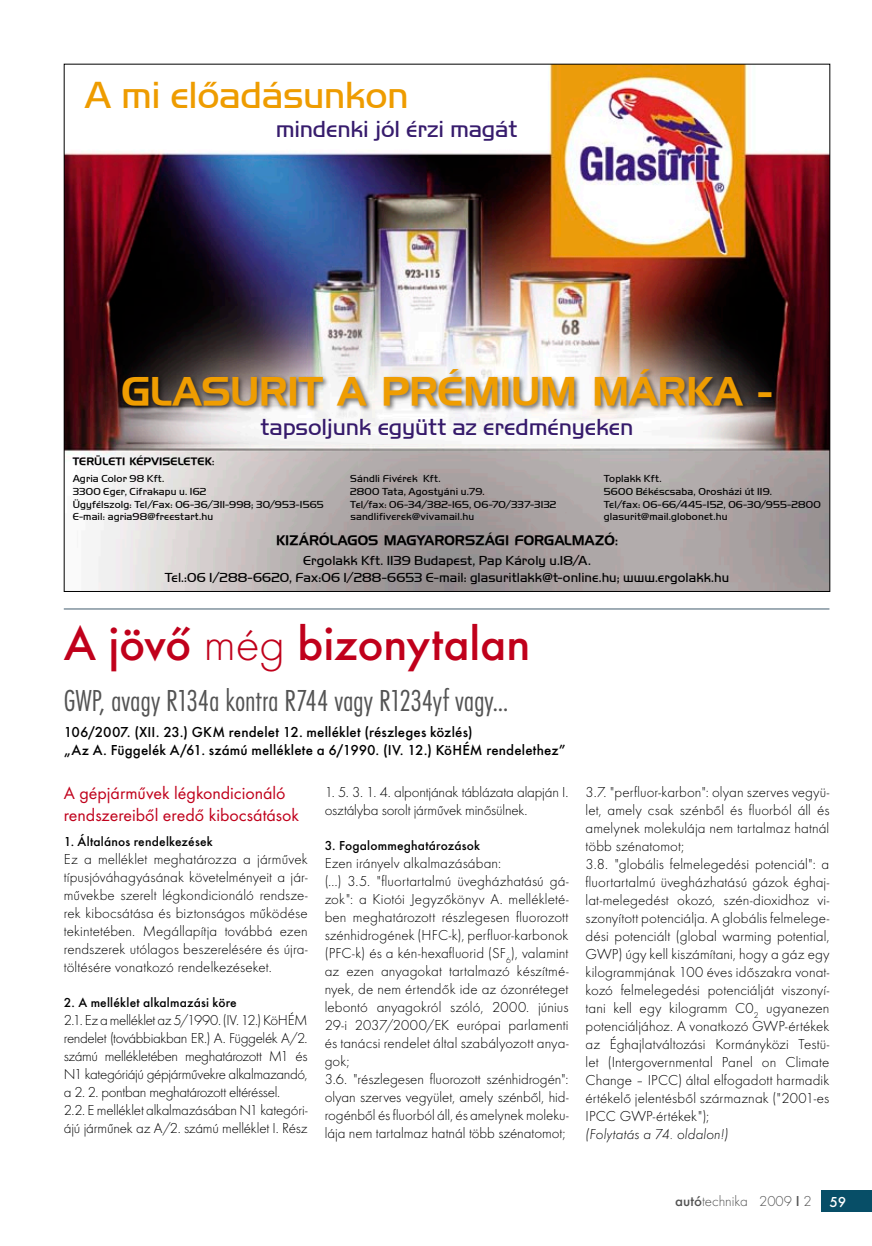
<style>
.page{position:relative;width:872px;height:1246px;background:#fff}
.page>*{position:absolute;margin:0;border:0;box-sizing:border-box;transform-origin:0 0}
.t1{font:500 49.5px "Futura TOT";letter-spacing:-.005em;color:#c0001b}
.t2{font:39px "Handel Gothic PFL";letter-spacing:-.02em;color:#ef9d01}
.t3{font:39px "Handel Gothic Lt PFL";letter-spacing:-.01em;color:#ee9c00}
.t4{font:31.5px "Futura TOT Lig Con";letter-spacing:-.005em;color:#535353}
.t5{font:24px "Handel Gothic Lt PFL";letter-spacing:-.005em;color:#361a6b}
.t6{font:24px "Handel Gothic Lt PFL";letter-spacing:-.01em;color:#371c6d}
.t7{font:18px/21.6px "Futura TOT Boo";color:#c0001b}
.t8{font:300 15px/18px "Futura TOT";letter-spacing:.005em;color:#000}
.t9{font:300 15px/18px "Futura TOT";letter-spacing:-.025em;color:#000}
.t10{font:500 15px/18px "Futura TOT";letter-spacing:.01em;color:#000}
.t11{font:300 15px/18px "Futura TOT";letter-spacing:-.015em;color:#000}
.t12{font:italic 300 15px "Futura TOT";letter-spacing:.005em;color:#000}
.t13{font:300 15px "Futura TOT";color:#535353}
.t14{font:13.5px/16.2px "Handel Gothic Lt PFL";letter-spacing:.005em;color:#000;text-align:center}
.t15{font:500 13.5px "Futura TOT";letter-spacing:.015em;color:#000}
.t16{font:13.5px "Handel Gothic PFL";color:#000}
.t17{font:10.5px "Handel Gothic Lt PFL";letter-spacing:.015em;color:#000}
.t18{font:10.5px "Handel Gothic PFL";letter-spacing:.005em;color:#000}
.s1{font-weight:300}
.s2{font-weight:500}
.s3{font-weight:500;color:#fff}
</style>
<div class="page">
<div style="left:821px;top:1191px;width:51px;height:21px;background:#074e67"></div>
<img style="left:66px;top:66px;width:762px;height:524px">
<div style="left:120px;top:367px;width:752px;height:104px;background:#000;opacity:.55"></div>
<hr style="left:64px;top:608px;width:765px;height:2px;background:#81929e">
<h2 class="t3" style="left:85px;top:71px;width:326px">A mi előadásunkon</h2>
<h3 class="t6" style="left:276px;top:113px;width:243px">mindenki jól érzi magát</h3>
<h2 class="t2" style="left:122px;top:365px;width:652px">GLASURIT A PRÉMIUM MÁRKA -</h2>
<h3 class="t5" style="left:260px;top:412px;width:374px">tapsoljunk együtt az eredményeken</h3>
<p class="t18" style="left:73px;top:455px;width:143px">TERÜLETI KÉPVISELETEK:</p>
<p class="t17" style="left:73px;top:472px;width:93px">Agria Color 98 Kft.</p>
<p class="t17" style="left:350px;top:472px;width:92px">Sándli Fivérek Kft.</p>
<p class="t17" style="left:604px;top:472px;width:59px">Toplakk Kft.</p>
<p class="t17" style="left:73px;top:485px;width:135px">3300 Eger, Cifrakapu u. 162</p>
<p class="t17" style="left:350px;top:485px;width:136px">2800 Tata, Agostyáni u.79.</p>
<p class="t17" style="left:604px;top:485px;width:169px">5600 Békéscsaba, Orosházi út 119.</p>
<p class="t17" style="left:73px;top:497px;width:252px">Ügyfélszolg: Tel/Fax: 06-36/311-998; 30/953-1565</p>
<p class="t17" style="left:350px;top:497px;width:208px">Tel/fax: 06-34/382-165, 06-70/337-3132</p>
<p class="t17" style="left:604px;top:497px;width:218px">Tel/fax: 06-66/445-152, 06-30/955-2800</p>
<p class="t17" style="left:73px;top:510px;width:142px">E-mail: agria98@freestart.hu</p>
<p class="t17" style="left:350px;top:510px;width:125px">sandlifiverek@vivamail.hu</p>
<p class="t17" style="left:604px;top:510px;width:125px">glasurit@mail.globonet.hu</p>
<p class="t16" style="left:276px;top:531px;width:343px">KIZÁRÓLAGOS MAGYARORSZÁGI FORGALMAZÓ:</p>
<p class="t14" style="left:165px;top:552px;width:566px">Ergolakk Kft. 1139 Budapest, Pap Károly u.18/A.<br>Tel.:06 1/288-6620, Fax:06 1/288-6653 E-mail: glasuritlakk@t-online.hu; www.ergolakk.hu</p>
<h1 class="t1" style="left:64px;top:614px;width:468px">A jövő <span class="s1">még</span> bizonytalan</h1>
<h3 class="t4" style="left:64px;top:682px;width:446px">GWP, avagy R134a kontra R744 vagy R1234yf vagy…</h3>
<p class="t10" style="left:64px;top:723px;width:503px">106/2007. (XII. 23.) GKM rendelet 12. melléklet (részleges közlés)<br>„Az A. Függelék A/61. számú melléklete a 6/1990. (IV. 12.) KöHÉM rendelethez”</p>
<p class="t11" style="left:325px;top:783px;width:245px">1. 5. 3. 1. 4. alpontjának táblázata alapján I. osztályba sorolt járművek minősülnek.</p>
<p class="t15" style="left:325px;top:837px;width:157px">3. Fogalommeghatározások</p>
<p class="t8" style="left:325px;top:854px;width:245px">Ezen irányelv alkalmazásában:<br>(…) 3.5. "fluortartalmú üvegházhatású gá&shy;zok": a Kiotói Jegyzőkönyv A. mellékleté&shy;ben meghatározott részlegesen fluorozott szénhidrogének (HFC-k), perfluor-karbonok (PFC-k) és a kén-hexafluorid (SF<sub>6</sub>), valamint az ezen anyagokat tartalmazó készítmé&shy;nyek, de nem értendők ide az ózonréteget lebontó anyagokról szóló, 2000. június 29-i 2037/2000/EK európai parlamenti és tanácsi rendelet által szabályozott anya&shy;gok;<br>3.6. "részlegesen fluorozott szénhidrogén": olyan szerves vegyület, amely szénből, hid&shy;rogénből és fluorból áll, és amelynek moleku&shy;lája nem tartalmaz hatnál több szénatomot;</p>
<p class="t7" style="left:64px;top:782px;width:237px">A gépjárművek légkondicionáló rendszereiből eredő kibocsátások</p>
<p class="t15" style="left:64px;top:833px;width:151px">1. Általános rendelkezések</p>
<p class="t8" style="left:64px;top:850px;width:245px;text-align:justify">Ez a melléklet meghatározza a járművek típusjóváhagyásának követelményeit a jár&shy;művekbe szerelt légkondicionáló rendsze&shy;rek kibocsátása és biztonságos működése tekintetében. Megállapítja továbbá ezen rendszerek utólagos beszerelésére és újra&shy;töltésére vonatkozó rendelkezéseket.</p>
<p class="t15" style="left:64px;top:994px;width:175px">2. A melléklet alkalmazási köre</p>
<p class="t9" style="left:64px;top:1011px;width:245px">2.1. Ez a melléklet az 5/1990. (IV. 12.) KöHÉM rendelet (továbbiakban ER.) A. Függelék A/2. számú mellékletében meghatározott M1 és N1 kategóriájú gépjárművekre alkalmazandó, a 2. 2. pontban meghatározott eltéréssel.<br>2.2. E melléklet alkalmazásában N1 kategóri&shy;ájú járműnek az A/2. számú melléklet I. Rész</p>
<p class="t8" style="left:585px;top:783px;width:245px">3.7. "perfluor-karbon": olyan szerves vegyü&shy;let, amely csak szénből és fluorból áll és amelynek molekulája nem tartalmaz hatnál több szénatomot;<br>3.8. "globális felmelegedési potenciál": a fluortartalmú üvegházhatású gázok éghaj&shy;lat-melegedést okozó, szén-dioxidhoz vi&shy;szonyított potenciálja. A globális felmelege&shy;dési potenciált (global warming potential, GWP) úgy kell kiszámítani, hogy a gáz egy kilogrammjának 100 éves időszakra vonat&shy;kozó felmelegedési potenciálját viszonyí&shy;tani kell egy kilogramm C0<sub>2</sub> ugyanezen potenciáljához. A vonatkozó GWP-értékek az Éghajlatváltozási Kormányközi Testü&shy;let (Intergovernmental Panel on Climate Change – IPCC) által elfogadott harmadik értékelő jelentésből származnak ("2001-es IPCC GWP-értékek");</p>
<p class="t12" style="left:585px;top:1125px;width:144px">(Folytatás a 74. oldalon!)</p>
<p class="t13" style="left:675px;top:1193px;width:173px"><span class="s2">autó</span>technika 2009 <span class="s2">I</span> 2 <span class="s3">59</span></p>
</div>
